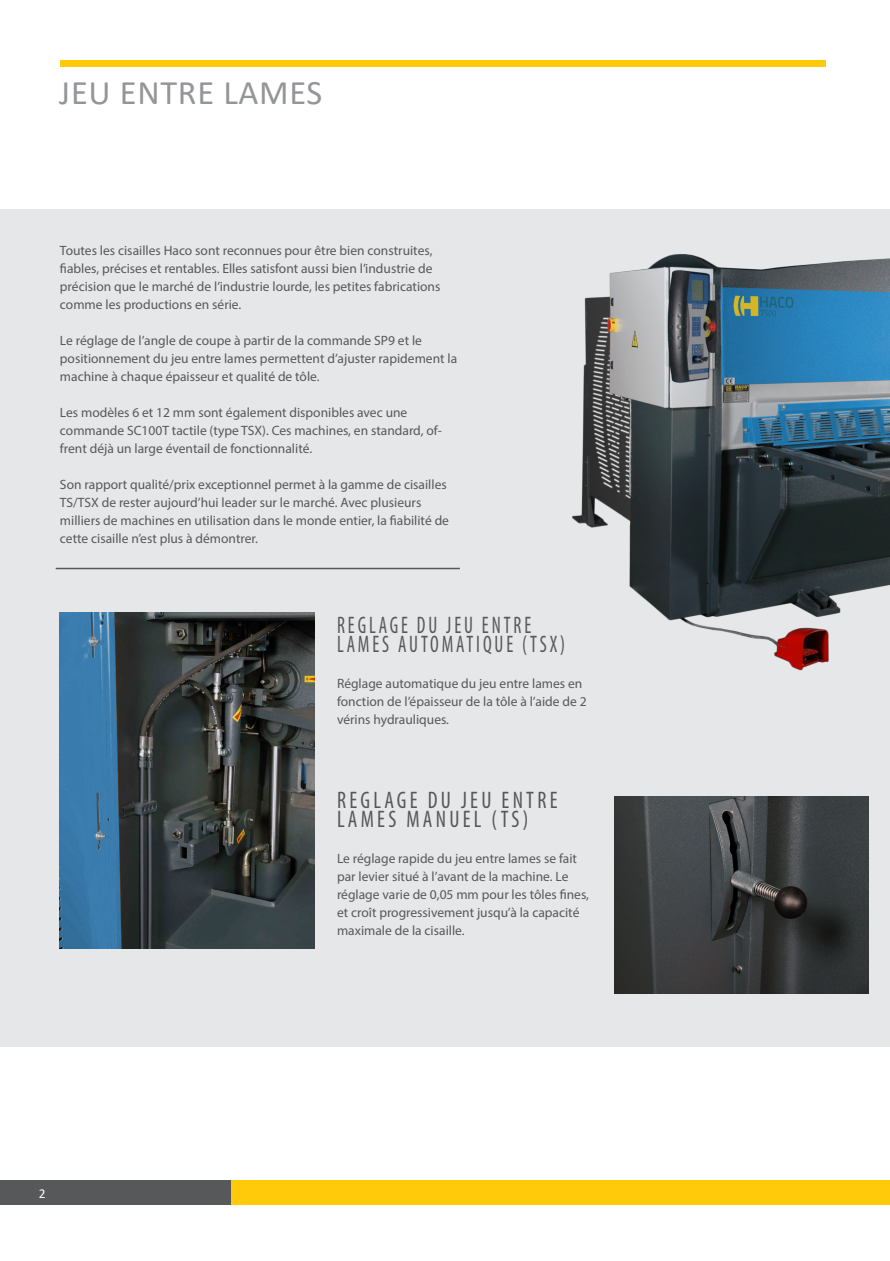
<style>
.page{position:relative;width:890px;height:1261px;background:#fff}
.page>*{position:absolute;margin:0;border:0;box-sizing:border-box;transform-origin:0 0}
.t1{font:34.5px "Calibri";letter-spacing:.02em;color:#939598}
.t2{font:condensed 24px/19.5px "Myriad Pro";letter-spacing:.15em;color:#57585a;scale:.81 1}
.t3{font:condensed 24px/19.5px "Myriad Pro";letter-spacing:.15em;color:#57585a;scale:.92 1}
.t4{font:13.5px/18px "Myriad Pro";color:#57585a}
.t5{font:13.5px "Calibri";color:#fff}
</style>
<div class="page">
<div style="left:231px;top:1180px;width:658px;height:25px;background:#feca0a"></div>
<svg style="left:889px;top:1180px;width:1px;height:25px"></svg>
<div style="left:0;top:1180px;width:231px;height:25px;background:#57585a"></div>
<div style="left:0;top:209px;width:890px;height:837px;background:#e6e7e9"></div>
<img style="left:572px;top:254px;width:318px;height:417px">
<div style="left:60px;top:60px;width:765px;height:7px;background:#feca0a"></div>
<hr style="left:56px;top:568px;width:404px;height:1px;background:#57585a">
<img style="left:60px;top:613px;width:254px;height:335px">
<img style="left:614px;top:796px;width:254px;height:197px">
<p class="t1" style="left:59px;top:69px;width:265px">JEU ENTRE LAMES</p>
<p class="t4" style="left:60px;top:241px;width:382px">Toutes les cisailles Haco sont reconnues pour être bien construites, fiables, précises et rentables. Elles satisfont aussi bien l’industrie de précision que le marché de l’industrie lourde, les petites fabrications comme les productions en série.</p>
<p class="t4" style="left:60px;top:331px;width:399px">Le réglage de l’angle de coupe à partir de la commande SP9 et le positionnement du jeu entre lames permettent d’ajuster rapidement la machine à chaque épaisseur et qualité de tôle.</p>
<p class="t4" style="left:60px;top:403px;width:383px">Les modèles 6 et 12 mm sont également disponibles avec une commande SC100T tactile (type TSX). Ces machines, en standard, of&shy;frent déjà un large éventail de fonctionnalité.</p>
<p class="t4" style="left:60px;top:475px;width:390px">Son rapport qualité/prix exceptionnel permet à la gamme de cisailles TS/TSX de rester aujourd’hui leader sur le marché. Avec plusieurs milliers de machines en utilisation dans le monde entier, la fiabilité de cette cisaille n’est plus à démontrer.</p>
<p class="t2" style="left:337px;top:615px;width:283px">REGLAGE DU JEU ENTRE<br>LAMES AUTOMATIQUE (TSX)</p>
<p class="t4" style="left:337px;top:675px;width:251px">Réglage automatique du jeu entre lames en fonction de l’épaisseur de la tôle à l’aide de 2 vérins hydrauliques.</p>
<p class="t3" style="left:337px;top:789px;width:241px">REGLAGE DU JEU ENTRE<br>LAMES MANUEL (TS)</p>
<p class="t4" style="left:337px;top:849px;width:253px">Le réglage rapide du jeu entre lames se fait par levier situé à l’avant de la machine. Le réglage varie de 0,05 mm pour les tôles fines, et croît progressivement jusqu’à la capacité maximale de la cisaille.</p>
<p class="t5" style="left:39px;top:1184px;width:8px">2</p>
</div>
